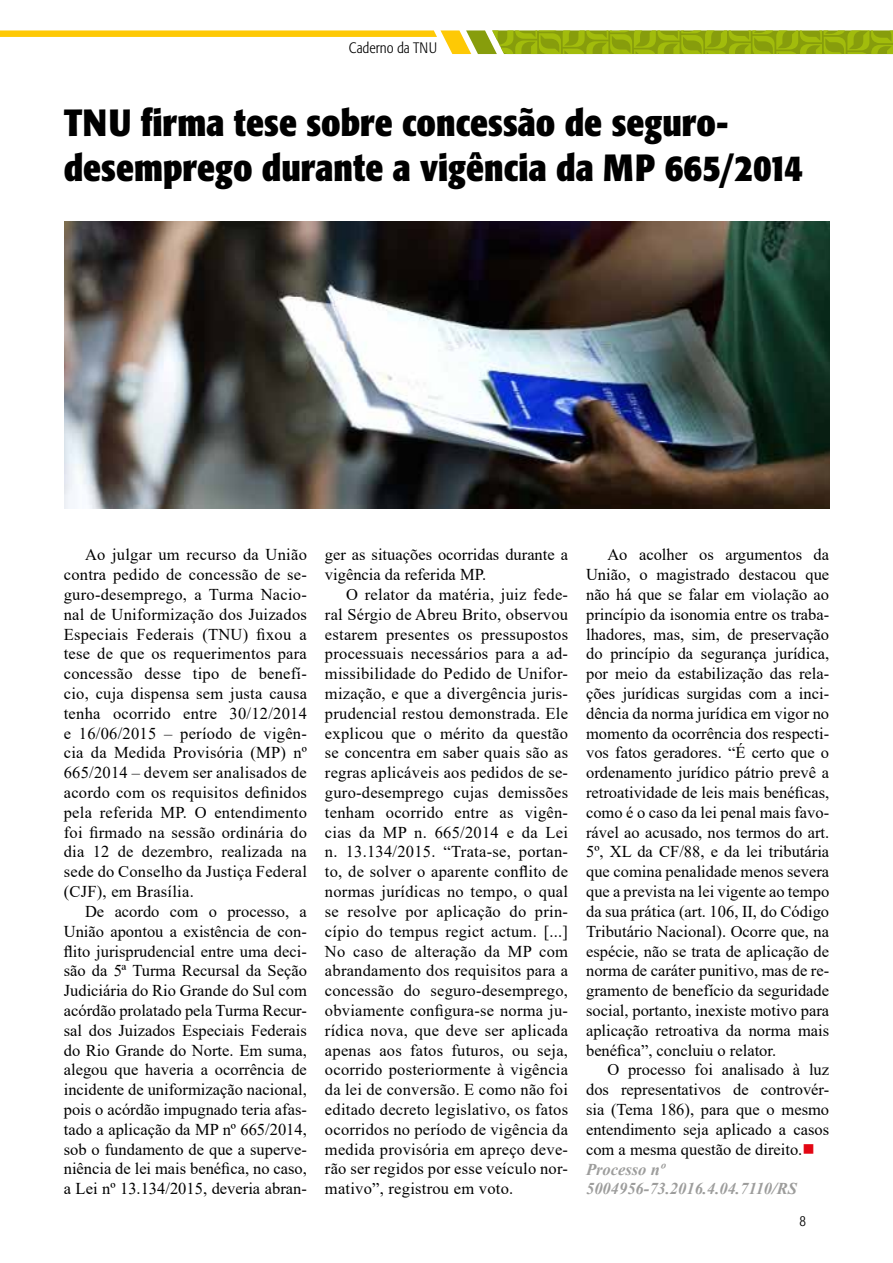
<style>
.page{position:relative;width:893px;height:1263px;background:#fff}
.page>*{position:absolute;margin:0;border:0;box-sizing:border-box;transform-origin:0 0}
.t1{font:700 condensed 37.5px/45px "Formata";color:#000}
.t2{font:16.5px/19.8px "Times New Roman";color:#000;text-align:justify}
.t3{font:300 condensed 15px "Formata";color:#000}
.s1{color:#e30613}
.s2{font-weight:700;font-style:italic;color:#9d9d9c}
</style>
<div class="page">
<svg style="left:0;top:30px;width:893px;height:24px"></svg>
<img style="left:64px;top:222px;width:765px;height:287px">
<p class="t3" style="left:349px;top:39px;width:90px">Caderno da TNU</p>
<h1 class="t1" style="left:64px;top:100px;width:741px">TNU firma tese sobre concessão de seguro&shy;desemprego durante a vigência da MP 665/2014</h1>
<p class="t2" style="left:64px;top:544px;width:245px;text-indent:21px">Ao julgar um recurso da União contra pedido de concessão de se&shy;guro-desemprego, a Turma Nacio&shy;nal de Uniformização dos Juizados Especiais Federais (TNU) fixou a tese de que os requerimentos para concessão desse tipo de benefí&shy;cio, cuja dispensa sem justa causa tenha ocorrido entre 30/12/2014 e 16/06/2015 – período de vigên&shy;cia da Medida Provisória (MP) nº 665/2014 – devem ser analisados de acordo com os requisitos definidos pela referida MP. O entendimento foi firmado na sessão ordinária do dia 12 de dezembro, realizada na sede do Conselho da Justiça Federal (CJF), em Brasília.</p>
<p class="t2" style="left:64px;top:901px;width:245px;text-indent:21px">De acordo com o processo, a União apontou a existência de con&shy;flito jurisprudencial entre uma deci&shy;são da 5ª Turma Recursal da Seção Judiciária do Rio Grande do Sul com acórdão prolatado pela Turma Recur&shy;sal dos Juizados Especiais Federais do Rio Grande do Norte. Em suma, alegou que haveria a ocorrência de incidente de uniformização nacional, pois o acórdão impugnado teria afas&shy;tado a aplicação da MP nº 665/2014, sob o fundamento de que a superve&shy;niência de lei mais benéfica, no caso, a Lei nº 13.134/2015, deveria abran-</p>
<p class="t2" style="left:325px;top:544px;width:245px">ger as situações ocorridas durante a vigência da referida MP.</p>
<p class="t2" style="left:325px;top:584px;width:245px;text-indent:21px">O relator da matéria, juiz fede&shy;ral Sérgio de Abreu Brito, observou estarem presentes os pressupostos processuais necessários para a ad&shy;missibilidade do Pedido de Unifor&shy;mização, e que a divergência juris&shy;prudencial restou demonstrada. Ele explicou que o mérito da questão se concentra em saber quais são as regras aplicáveis aos pedidos de se&shy;guro-desemprego cujas demissões tenham ocorrido entre as vigên&shy;cias da MP n. 665/2014 e da Lei n. 13.134/2015. “Trata-se, portan&shy;to, de solver o aparente conflito de normas jurídicas no tempo, o qual se resolve por aplicação do prin&shy;cípio do tempus regict actum. [...] No caso de alteração da MP com abrandamento dos requisitos para a concessão do seguro-desemprego, obviamente configura-se norma ju&shy;rídica nova, que deve ser aplicada apenas aos fatos futuros, ou seja, ocorrido posteriormente à vigência da lei de conversão. E como não foi editado decreto legislativo, os fatos ocorridos no período de vigência da medida provisória em apreço deve&shy;rão ser regidos por esse veículo nor&shy;mativo”, registrou em voto.</p>
<p class="t2" style="left:586px;top:544px;width:245px;text-indent:21px">Ao acolher os argumentos da União, o magistrado destacou que não há que se falar em violação ao princípio da isonomia entre os traba&shy;lhadores, mas, sim, de preservação do princípio da segurança jurídica, por meio da estabilização das rela&shy;ções jurídicas surgidas com a inci&shy;dência da norma jurídica em vigor no momento da ocorrência dos respecti&shy;vos fatos geradores. “É certo que o ordenamento jurídico pátrio prevê a retroatividade de leis mais benéficas, como é o caso da lei penal mais favo&shy;rável ao acusado, nos termos do art.<br>5º, XL da CF/88, e da lei tributária que comina penalidade menos severa que a prevista na lei vigente ao tempo da sua prática (art. 106, II, do Código Tributário Nacional). Ocorre que, na espécie, não se trata de aplicação de norma de caráter punitivo, mas de re&shy;gramento de benefício da seguridade social, portanto, inexiste motivo para aplicação retroativa da norma mais benéfica”, concluiu o relator.</p>
<p class="t2" style="left:586px;top:1059px;width:245px;text-align:left;text-indent:21px">O processo foi analisado à luz dos representativos de controvér&shy;sia (Tema 186), para que o mesmo entendimento seja aplicado a casos com a mesma questão de direito.<span class="s1">■<br></span><span class="s2">Processo nº<br>5004956-73.2016.4.04.7110/RS</span></p>
<p class="t3" style="left:799px;top:1212px;width:8px">8</p>
</div>
